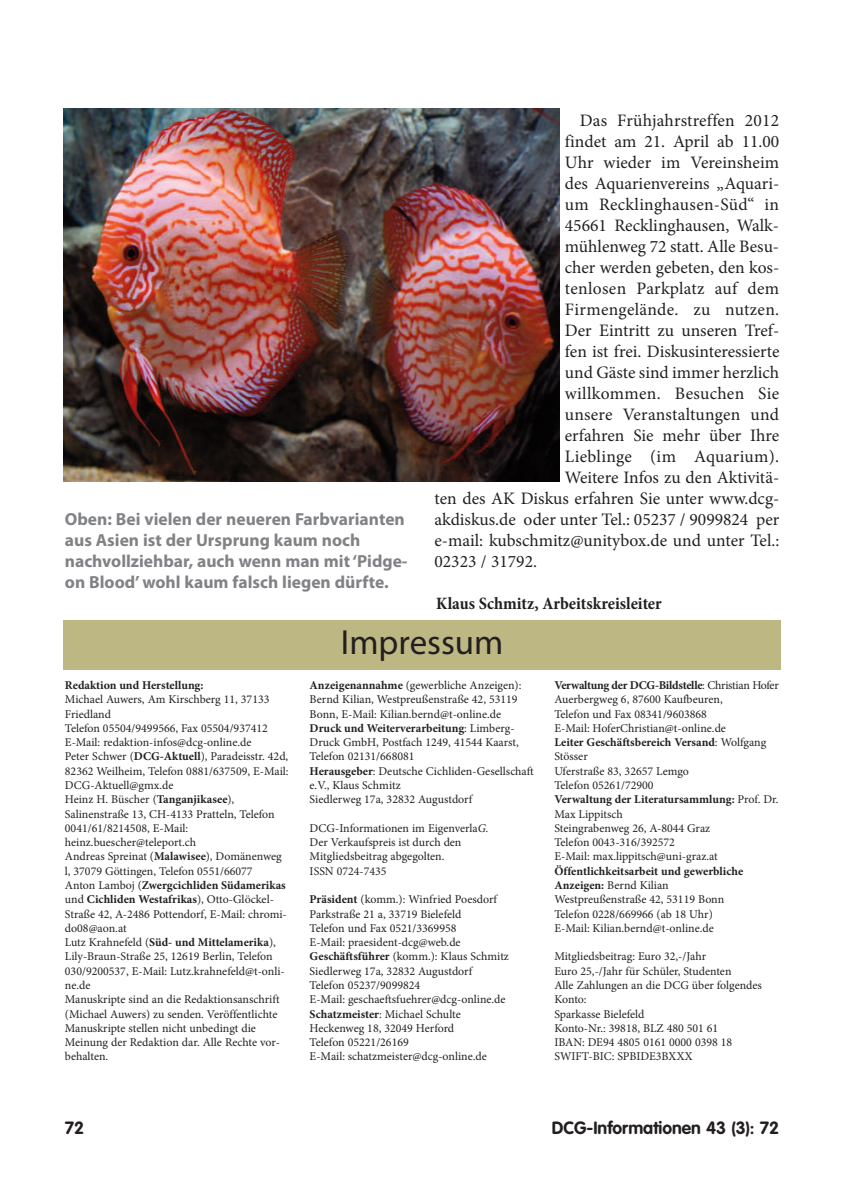
<style>
.page{position:relative;width:844px;height:1191px;background:#fff}
.page>*{position:absolute;margin:0;border:0;box-sizing:border-box;transform-origin:0 0}
.t1{font:35px "Myriad Pro";color:#231f20}
.t2{font:17.5px "Minion Pro";color:#231f20}
.t3{font:700 17.5px/21px "Myriad Pro";color:#808285}
.t4{font:17.5px "Minion Pro";letter-spacing:.02em;color:#231f20}
.t5{font:700 condensed 17.5px "Minion Pro";color:#231f20}
.t6{font:700 17.5px "VAG Rounded";color:#231f20}
.t7{font:11.9px/14.3px "Minion Pro";color:#231f20}
.t8{font:700 11.9px "Minion Pro";color:#231f20}
.s1{font-weight:700}
.s2{font-style:italic}
</style>
<div class="page">
<div style="left:63px;top:620px;width:717px;height:49px;background:#bdb783"></div>
<img style="left:63px;top:109px;width:496px;height:372px">
<h2 class="t3" style="left:65px;top:508px;width:344px">Oben: Bei vielen der neueren Farbvarianten aus Asien ist der Ursprung kaum noch nachvollziehbar, auch wenn man mit ‘Pidge&shy;on Blood’ wohl kaum falsch liegen dürfte.</h2>
<h2 class="t2" style="left:579px;top:108px;width:201px">Das Frühjahrstreffen 2012</h2>
<h2 class="t2" style="left:564px;top:129px;width:216px">findet am 21. April ab 11.00</h2>
<h2 class="t2" style="left:564px;top:150px;width:216px">Uhr wieder im Vereinsheim</h2>
<h2 class="t2" style="left:564px;top:171px;width:216px">des Aquarienvereins „Aquari-</h2>
<h2 class="t2" style="left:564px;top:192px;width:216px">um Recklinghausen-Süd“ in</h2>
<h2 class="t2" style="left:564px;top:213px;width:216px">45661 Recklinghausen, Walk-</h2>
<h2 class="t2" style="left:564px;top:234px;width:216px">mühlenweg 72 statt. Alle Besu-</h2>
<h2 class="t2" style="left:564px;top:255px;width:216px">cher werden gebeten, den kos-</h2>
<h2 class="t4" style="left:564px;top:276px;width:216px">tenlosen Parkplatz auf dem</h2>
<h2 class="t4" style="left:564px;top:297px;width:216px">Firmengelände. zu nutzen.</h2>
<h2 class="t2" style="left:564px;top:318px;width:216px">Der Eintritt zu unseren Tref-</h2>
<h2 class="t2" style="left:564px;top:339px;width:216px">fen ist frei. Diskusinteressierte</h2>
<h2 class="t2" style="left:564px;top:360px;width:216px">und Gäste sind immer herzlich</h2>
<h2 class="t4" style="left:564px;top:381px;width:216px">willkommen. Besuchen Sie</h2>
<h2 class="t2" style="left:564px;top:402px;width:216px">unsere Veranstaltungen und</h2>
<h2 class="t2" style="left:564px;top:423px;width:216px">erfahren Sie mehr über Ihre</h2>
<h2 class="t4" style="left:564px;top:444px;width:216px">Lieblinge (im Aquarium).</h2>
<h2 class="t2" style="left:564px;top:465px;width:216px">Weitere Infos zu den Aktivitä-</h2>
<h2 class="t2" style="left:434px;top:486px;width:346px">ten des AK Diskus erfahren Sie unter www.dcg-</h2>
<h2 class="t2" style="left:434px;top:507px;width:346px">akdiskus.de oder unter Tel.: 05237 / 9099824 per</h2>
<h2 class="t2" style="left:434px;top:528px;width:346px">e-mail: kubschmitz@unitybox.de und unter Tel.:</h2>
<h2 class="t2" style="left:434px;top:549px;width:104px">02323 / 31792.</h2>
<h2 class="t5" style="left:436px;top:591px;width:227px">Klaus Schmitz, Arbeitskreisleiter</h2>
<p class="t8" style="left:65px;top:677px;width:140px">Redaktion und Herstellung:</p>
<p class="t7" style="left:65px;top:692px;width:225px">Michael Auwers, Am Kirschberg 11, 37133<br>Friedland<br>Telefon 05504/9499566, Fax 05504/937412<br>E-Mail: redaktion-infos@dcg-online.de<br>Peter Schwer (<span class="s1">DCG-Aktuell</span>), Paradeisstr. 42d, 82362 Weilheim, Telefon 0881/637509, E-Mail:<br>DCG-Aktuell@gmx.de<br>Heinz H. Büscher (<span class="s1">Tanganjikasee</span>), Salinenstraße 13, CH-4133 Pratteln, Telefon 0041/61/8214508, E-Mail: heinz.buescher@teleport.ch<br>Andreas Spreinat (<span class="s1">Malawisee</span>), Domänenweg l, 37079 Göttingen, Telefon 0551/66077<br>Anton Lamboj (<span class="s1">Zwergcichliden Südamerikas </span>und <span class="s1">Cichliden Westafrikas</span>), Otto-Glöckel-Straße 42, A-2486 Pottendorf, E-Mail: chromi&shy;do08@aon.at<br>Lutz Krahnefeld (<span class="s1">Süd- und Mittelamerika</span>), Lily-Braun-Straße 25, 12619 Berlin, Telefon 030/9200537, E-Mail: Lutz.krahnefeld@t-onli&shy;ne.de<br>Manuskripte sind an die Redaktionsanschrift (Michael Auwers) zu senden. Veröffentlichte Manuskripte stellen nicht unbedingt die Meinung der Redaktion dar. Alle Rechte vor&shy;behalten.</p>
<h1 class="t1" style="left:340px;top:620px;width:164px">Impressum</h1>
<p class="t7" style="left:309px;top:678px;width:226px"><span class="s1">Anzeigenannahme</span> (gewerbliche Anzeigen):<br>Bernd Kilian, Westpreußenstraße 42, 53119<br>Bonn, E-Mail: Kilian.bernd@t-online.de <span class="s1">Druck und Weiterverarbeitung</span>: Limberg-Druck GmbH, Postfach 1249, 41544 Kaarst, Telefon 02131/668081<br><span class="s1">Herausgeber</span>: Deutsche Cichliden-Gesellschaft e.V., Klaus Schmitz<br>Siedlerweg 17a, 32832 Augustdorf</p>
<p class="t7" style="left:309px;top:821px;width:180px">DCG-Informationen im Eigenverla<span class="s2">G.<br></span>Der Verkaufspreis ist durch den<br>Mitgliedsbeitrag abgegolten.<br>ISSN 0724-7435</p>
<p class="t7" style="left:309px;top:892px;width:201px"><span class="s1">Präsident</span> (komm.): Winfried Poesdorf Parkstraße 21 a, 33719 Bielefeld<br>Telefon und Fax 0521/3369958<br>E-Mail: praesident-dcg@web.de <span class="s1">Geschäftsführer</span> (komm.): Klaus Schmitz Siedlerweg 17a, 32832 Augustdorf Telefon 05237/9099824<br>E-Mail: geschaeftsfuehrer@dcg-online.de <span class="s1">Schatzmeister</span>: Michael Schulte Heckenweg 18, 32049 Herford<br>Telefon 05221/26169<br>E-Mail: schatzmeister@dcg-online.de</p>
<p class="t7" style="left:554px;top:678px;width:226px"><span class="s1">Verwaltung der DCG-Bildstelle</span>: Christian Hofer<br>Auerbergweg 6, 87600 Kaufbeuren,<br>Telefon und Fax 08341/9603868<br>E-Mail: HoferChristian@t-online.de<br><span class="s1">Leiter Geschäftsbereich Versand</span>: Wolfgang<br>Stösser<br>Uferstraße 83, 32657 Lemgo<br>Telefon 05261/72900<br><span class="s1">Verwaltung der Literatursammlung:</span> Prof. Dr.<br>Max Lippitsch<br>Steingrabenweg 26, A-8044 Graz<br>Telefon 0043-316/392572<br>E-Mail: max.lippitsch@uni-graz.at</p>
<p class="t7" style="left:554px;top:863px;width:190px"><span class="s1">Öffentlichkeitsarbeit und gewerbliche Anzeigen:</span> Bernd Kilian Westpreußenstraße 42, 53119 Bonn Telefon 0228/669966 (ab 18 Uhr)<br>E-Mail: Kilian.bernd@t-online.de</p>
<p class="t7" style="left:554px;top:949px;width:209px">Mitgliedsbeitrag: Euro 32,-/Jahr<br>Euro 25,-/Jahr für Schüler, Studenten<br>Alle Zahlungen an die DCG über folgendes<br>Konto:<br>Sparkasse Bielefeld<br>Konto-Nr.: 39818, BLZ 480 501 61<br>IBAN: DE94 4805 0161 0000 0398 18<br>SWIFT-BIC: SPBIDE3BXXX</p>
<h2 class="t6" style="left:65px;top:1117px;width:21px">72</h2>
<h2 class="t6" style="left:551px;top:1117px;width:229px">DCG-Informationen 43 (3): 72</h2>
</div>
